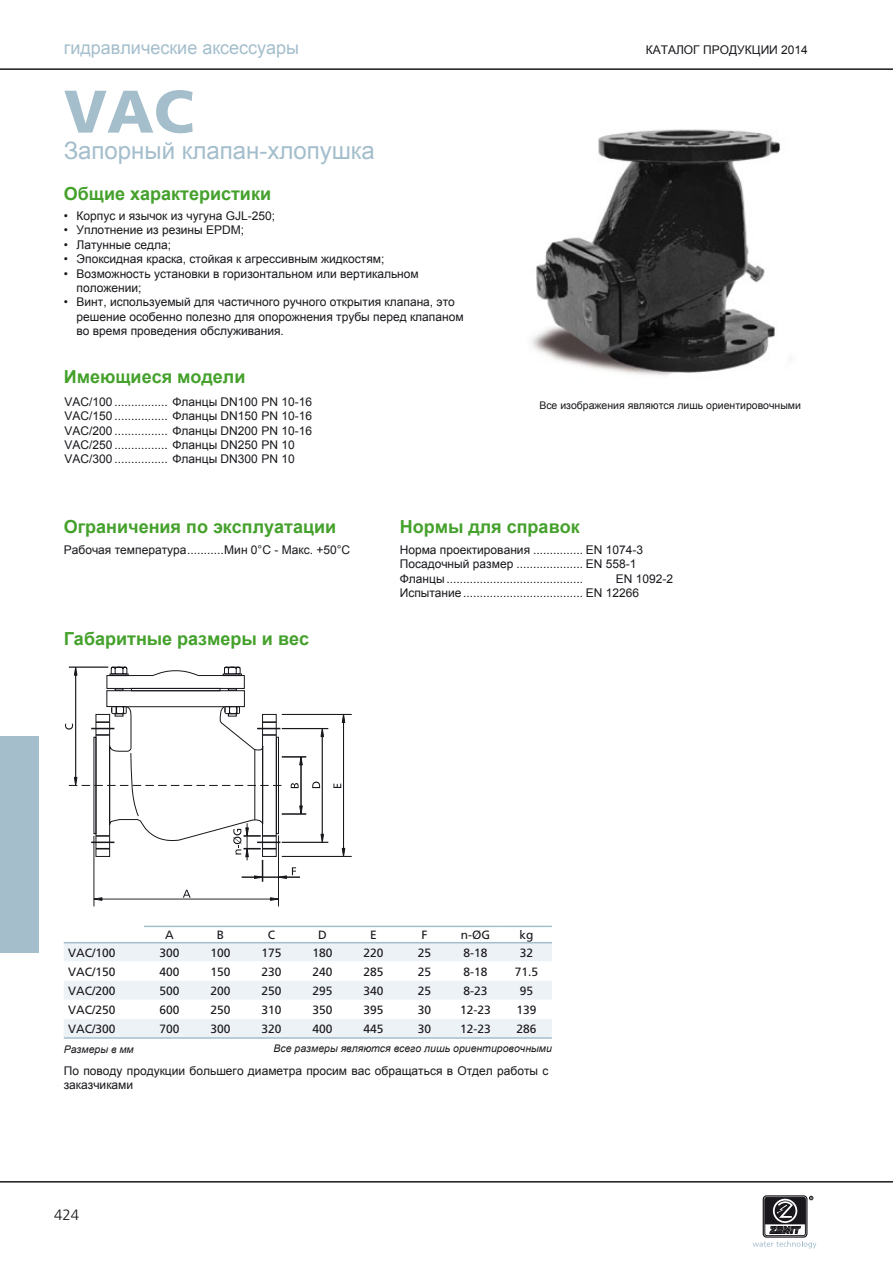
<style>
.page{position:relative;width:893px;height:1263px;background:#fff}
.page>*{position:absolute;margin:0;border:0;box-sizing:border-box;transform-origin:0 0}
.t1{font:900 60px "Frutiger";color:#a4becc}
.t2{font:24px "Arial";color:#a4becc}
.t3{font:700 18px "Arial";color:#44a12b}
.t4{font:18px "Arial";color:#a4becc}
.t5{font:300 15px "Frutiger";color:#1a171c}
.Testo_PALLO_RU{font:12px/14.4px "Arial";color:#1a171c}
.t6{font:12px "Frutiger";color:#1a171c}
.t7{font:12px "Arial";color:#1a171c}
.t8{font:italic 10.5px "Arial";color:#1a171c}
.t9{font:10.5px "Arial";color:#1a171c}
</style>
<div class="page">
<div style="left:0;top:736px;width:38px;height:216px;background:#a4becc"></div>
<hr style="left:0;top:68px;width:893px;height:2px;background:#1a171c">
<hr style="left:0;top:1181px;width:893px;height:1px;background:#1a171c">
<div style="left:763px;top:1196px;width:44px;height:41px;background:#727073;border-radius:3px"></div>
<div style="left:763px;top:1195px;width:44px;height:43px;border:1px solid #1a171c;border-radius:3px"></div>
<div style="left:765px;top:1197px;width:41px;height:39px;border:1px solid #1a171c;border-radius:2px"></div>
<svg style="left:765px;top:1196px;width:48px;height:38px;background:#686669"></svg>
<svg style="left:753px;top:1241px;width:63px;height:7px"></svg>
<div style="left:64px;top:943px;width:488px;height:94px;background:#ecf2f5"></div>
<svg style="left:64px;top:961px;width:488px;height:58px"></svg>
<hr style="left:144px;top:942px;width:51px;height:1px;background:#a4becc">
<hr style="left:195px;top:942px;width:51px;height:1px;background:#a4becc">
<hr style="left:246px;top:942px;width:51px;height:1px;background:#a4becc">
<hr style="left:297px;top:942px;width:51px;height:1px;background:#a4becc">
<hr style="left:348px;top:942px;width:51px;height:1px;background:#a4becc">
<hr style="left:399px;top:942px;width:51px;height:1px;background:#a4becc">
<hr style="left:450px;top:942px;width:51px;height:1px;background:#a4becc">
<hr style="left:501px;top:942px;width:51px;height:1px;background:#a4becc">
<hr style="left:144px;top:926px;width:51px;height:1px;background:#a4becc">
<hr style="left:195px;top:926px;width:51px;height:1px;background:#a4becc">
<hr style="left:246px;top:926px;width:51px;height:1px;background:#a4becc">
<hr style="left:297px;top:926px;width:51px;height:1px;background:#a4becc">
<hr style="left:348px;top:926px;width:51px;height:1px;background:#a4becc">
<hr style="left:399px;top:926px;width:51px;height:1px;background:#a4becc">
<hr style="left:450px;top:926px;width:51px;height:1px;background:#a4becc">
<hr style="left:501px;top:926px;width:51px;height:1px;background:#a4becc">
<hr style="left:64px;top:1037px;width:80px;height:2px;background:#a4becc">
<hr style="left:144px;top:1037px;width:51px;height:2px;background:#a4becc">
<hr style="left:195px;top:1037px;width:51px;height:2px;background:#a4becc">
<hr style="left:246px;top:1037px;width:51px;height:2px;background:#a4becc">
<hr style="left:297px;top:1037px;width:51px;height:2px;background:#a4becc">
<hr style="left:348px;top:1037px;width:51px;height:2px;background:#a4becc">
<hr style="left:399px;top:1037px;width:51px;height:2px;background:#a4becc">
<hr style="left:450px;top:1037px;width:51px;height:2px;background:#a4becc">
<hr style="left:501px;top:1037px;width:51px;height:2px;background:#a4becc">
<hr style="left:64px;top:942px;width:80px;height:1px;background:#a4becc">
<img style="left:531px;top:129px;width:250px;height:247px">
<hr style="left:101px;top:898px;width:172px;height:1px;background:#1a171c">
<hr style="left:94px;top:836px;width:1px;height:70px;background:#1a171c">
<svg style="left:183px;top:890px;width:8px;height:8px"></svg>
<svg style="left:93px;top:897px;width:10px;height:4px"></svg>
<svg style="left:269px;top:897px;width:9px;height:4px"></svg>
<hr style="left:278px;top:835px;width:1px;height:71px;background:#1a171c">
<hr style="left:282px;top:856px;width:70px;height:1px;background:#1a171c">
<hr style="left:282px;top:714px;width:70px;height:1px;background:#1a171c">
<hr style="left:282px;top:728px;width:46px;height:1px;background:#1a171c">
<hr style="left:282px;top:842px;width:46px;height:1px;background:#1a171c">
<svg style="left:320px;top:833px;width:5px;height:10px"></svg>
<svg style="left:341px;top:847px;width:5px;height:9px"></svg>
<svg style="left:320px;top:729px;width:5px;height:9px"></svg>
<svg style="left:341px;top:713px;width:5px;height:10px"></svg>
<hr style="left:322px;top:734px;width:1px;height:102px;background:#1a171c">
<hr style="left:343px;top:721px;width:1px;height:128px;background:#1a171c">
<svg style="left:312px;top:782px;width:8px;height:6px"></svg>
<svg style="left:333px;top:784px;width:8px;height:4px"></svg>
<svg style="left:65px;top:666px;width:241px;height:216px"></svg>
<h3 class="t4" style="left:64px;top:36px;width:237px">гидравлические аксессуары</h3>
<p class="t7" style="left:646px;top:42px;width:164px">КАТАЛОГ ПРОДУКЦИИ 2014</p>
<p class="t1" style="left:64px;top:75px;width:132px">VAC</p>
<p class="t2" style="left:64px;top:135px;width:313px">Запорный клапан-хлопушка</p>
<p class="t3" style="left:64px;top:182px;width:209px">Общие характеристики</p>
<p class="Testo_PALLO_RU" style="left:64px;top:209px;width:213px">• Корпус и язычок из чугуна GJL-250;</p>
<p class="Testo_PALLO_RU" style="left:64px;top:223px;width:182px">• Уплотнение из резины EPDM;</p>
<p class="Testo_PALLO_RU" style="left:64px;top:237px;width:109px">• Латунные седла;</p>
<p class="Testo_PALLO_RU" style="left:64px;top:252px;width:322px">• Эпоксидная краска, стойкая к агрессивным жидкостям;</p>
<p class="Testo_PALLO_RU" style="left:77px;top:266px;width:344px;text-indent:-13px">• Возможность установки в горизонтальном или вертикальном положении;</p>
<p class="Testo_PALLO_RU" style="left:77px;top:295px;width:389px;text-indent:-13px">• Винт, используемый для частичного ручного открытия клапана, это решение особенно полезно для опорожнения трубы перед клапаном во время проведения обслуживания.</p>
<p class="t3" style="left:64px;top:365px;width:183px">Имеющиеся модели</p>
<p class="Testo_PALLO_RU" style="left:64px;top:394px;width:249px">VAC/100 ................ Фланцы DN100 PN 10-16</p>
<p class="Testo_PALLO_RU" style="left:64px;top:409px;width:249px">VAC/150 ................ Фланцы DN150 PN 10-16</p>
<p class="Testo_PALLO_RU" style="left:64px;top:423px;width:249px">VAC/200 ................ Фланцы DN200 PN 10-16</p>
<p class="Testo_PALLO_RU" style="left:64px;top:438px;width:232px">VAC/250 ................ Фланцы DN250 PN 10</p>
<p class="Testo_PALLO_RU" style="left:64px;top:452px;width:232px">VAC/300 ................ Фланцы DN300 PN 10</p>
<p class="t3" style="left:64px;top:514px;width:274px">Ограничения по эксплуатации</p>
<p class="Testo_PALLO_RU" style="left:64px;top:543px;width:288px">Рабочая температура...........Мин 0°C - Макс. +50°C</p>
<p class="t3" style="left:64px;top:627px;width:247px">Габаритные размеры и вес</p>
<p class="t9" style="left:539px;top:398px;width:263px">Все изображения являются лишь ориентировочными</p>
<p class="t3" style="left:400px;top:514px;width:181px">Нормы для справок</p>
<p class="Testo_PALLO_RU" style="left:400px;top:543px;width:245px">Норма проектирования ............... EN 1074-3</p>
<p class="Testo_PALLO_RU" style="left:400px;top:557px;width:238px">Посадочный размер .................... EN 558-1</p>
<p class="Testo_PALLO_RU" style="left:400px;top:571px;width:185px">Фланцы .........................................</p>
<p class="Testo_PALLO_RU" style="left:616px;top:571px;width:59px">EN 1092-2</p>
<p class="Testo_PALLO_RU" style="left:400px;top:586px;width:241px">Испытание.................................... EN 12266</p>
<p class="t6" style="left:165px;top:928px;width:10px">A</p>
<p class="t6" style="left:217px;top:928px;width:9px">B</p>
<p class="t6" style="left:268px;top:928px;width:9px">C</p>
<p class="t6" style="left:318px;top:928px;width:10px">D</p>
<p class="t6" style="left:370px;top:928px;width:8px">E</p>
<p class="t6" style="left:422px;top:928px;width:7px">F</p>
<p class="t6" style="left:461px;top:928px;width:31px">n-ØG</p>
<p class="t6" style="left:519px;top:928px;width:16px">kg</p>
<p class="t6" style="left:68px;top:945px;width:49px">VAC/100</p>
<p class="t6" style="left:159px;top:945px;width:22px">300</p>
<p class="t6" style="left:210px;top:945px;width:22px">100</p>
<p class="t6" style="left:261px;top:945px;width:22px">175</p>
<p class="t6" style="left:312px;top:945px;width:22px">180</p>
<p class="t6" style="left:364px;top:945px;width:22px">220</p>
<p class="t6" style="left:418px;top:945px;width:15px">25</p>
<p class="t6" style="left:464px;top:945px;width:26px">8-18</p>
<p class="t6" style="left:520px;top:945px;width:15px">32</p>
<p class="t6" style="left:68px;top:964px;width:49px">VAC/150</p>
<p class="t6" style="left:159px;top:964px;width:22px">400</p>
<p class="t6" style="left:210px;top:964px;width:22px">150</p>
<p class="t6" style="left:261px;top:964px;width:22px">230</p>
<p class="t6" style="left:312px;top:964px;width:22px">240</p>
<p class="t6" style="left:364px;top:964px;width:22px">285</p>
<p class="t6" style="left:418px;top:964px;width:15px">25</p>
<p class="t6" style="left:464px;top:964px;width:26px">8-18</p>
<p class="t6" style="left:515px;top:964px;width:25px">71.5</p>
<p class="t6" style="left:68px;top:983px;width:49px">VAC/200</p>
<p class="t6" style="left:159px;top:983px;width:22px">500</p>
<p class="t6" style="left:210px;top:983px;width:22px">200</p>
<p class="t6" style="left:261px;top:983px;width:22px">250</p>
<p class="t6" style="left:312px;top:983px;width:22px">295</p>
<p class="t6" style="left:364px;top:983px;width:22px">340</p>
<p class="t6" style="left:418px;top:983px;width:15px">25</p>
<p class="t6" style="left:464px;top:983px;width:26px">8-23</p>
<p class="t6" style="left:520px;top:983px;width:15px">95</p>
<p class="t6" style="left:68px;top:1002px;width:49px">VAC/250</p>
<p class="t6" style="left:159px;top:1002px;width:22px">600</p>
<p class="t6" style="left:210px;top:1002px;width:22px">250</p>
<p class="t6" style="left:261px;top:1002px;width:22px">310</p>
<p class="t6" style="left:312px;top:1002px;width:22px">350</p>
<p class="t6" style="left:364px;top:1002px;width:22px">395</p>
<p class="t6" style="left:418px;top:1002px;width:15px">30</p>
<p class="t6" style="left:460px;top:1002px;width:32px">12-23</p>
<p class="t6" style="left:516px;top:1002px;width:22px">139</p>
<p class="t6" style="left:68px;top:1022px;width:49px">VAC/300</p>
<p class="t6" style="left:159px;top:1022px;width:22px">700</p>
<p class="t6" style="left:210px;top:1022px;width:22px">300</p>
<p class="t6" style="left:261px;top:1022px;width:22px">320</p>
<p class="t6" style="left:312px;top:1022px;width:22px">400</p>
<p class="t6" style="left:364px;top:1022px;width:22px">445</p>
<p class="t6" style="left:418px;top:1022px;width:15px">30</p>
<p class="t6" style="left:460px;top:1022px;width:32px">12-23</p>
<p class="t6" style="left:516px;top:1022px;width:22px">286</p>
<p class="t8" style="left:64px;top:1042px;width:72px">Размеры в мм</p>
<p class="t8" style="left:274px;top:1041px;width:280px">Все размеры являются всего лишь ориентировочными</p>
<p class="Testo_PALLO_RU" style="left:64px;top:1063px;width:486px">По поводу продукции большего диаметра просим вас обращаться в Отдел работы с заказчиками</p>
<p class="t5" style="left:54px;top:1206px;width:27px">424</p>
</div>
